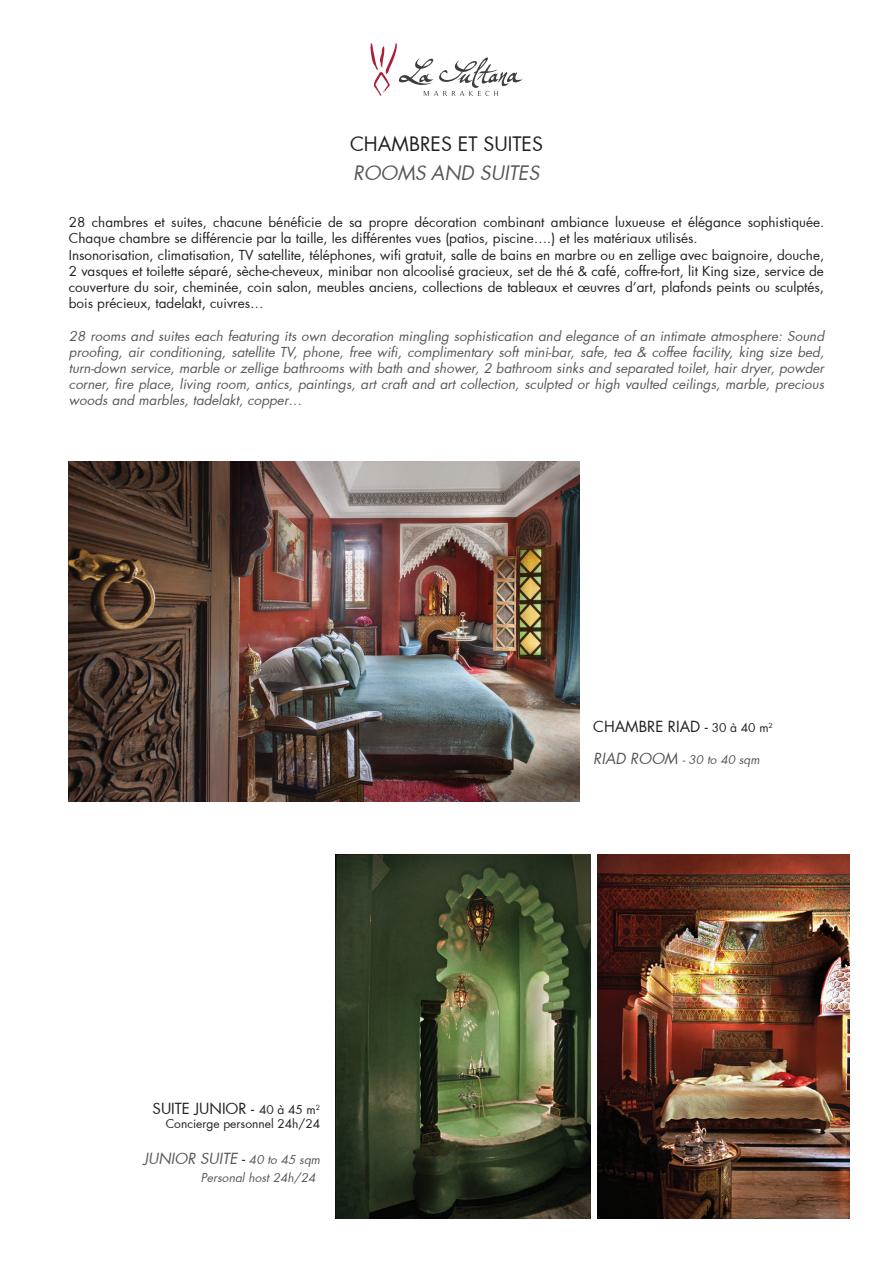
<style>
.page{position:relative;width:893px;height:1263px;background:#fff}
.page>*{position:absolute;margin:0;border:0;box-sizing:border-box;transform-origin:0 0}
.t1{font:19.5px "Futura";color:#231f20}
.t2{font:italic 19.5px "Futura";color:#57585a}
.t3{font:15px "Futura";color:#231f20}
.t4{font:italic 15px "Futura";color:#57585a}
.t5{font:13.5px/16.2px "Futura";color:#231f20}
.t6{font:italic 13.5px/16.2px "Futura";color:#57585a;text-align:justify}
.t7{font:italic 12px "Futura";color:#57585a}
.t8{font:12px "Futura";color:#231f20}
.s1{font-size:12px}
.s2{font-style:normal;color:#231f20}
.s3{font-size:15px}
</style>
<div class="page">
<svg style="left:370px;top:43px;width:153px;height:53px"></svg>
<img style="left:69px;top:461px;width:510px;height:340px">
<img style="left:598px;top:854px;width:251px;height:365px">
<img style="left:336px;top:854px;width:254px;height:365px">
<h1 class="t1" style="left:350px;top:130px;width:194px">CHAMBRES ET SUITES</h1>
<h1 class="t2" style="left:353px;top:159px;width:188px">ROOMS AND SUITES</h1>
<p class="t5" style="left:69px;top:214px;width:757px">28 chambres et suites, chacune bénéficie de sa propre décoration combinant ambiance luxueuse et élégance sophistiquée.<br>Chaque chambre se différencie par la taille, les différentes vues (patios, piscine….) et les matériaux utilisés.<br>Insonorisation, climatisation, TV satellite, téléphones, wifi gratuit, salle de bains en marbre ou en zellige avec baignoire, douche, 2 vasques et toilette séparé, sèche-cheveux, minibar non alcoolisé gracieux, set de thé &amp; café, coffre-fort, lit King size, service de couverture du soir, cheminée, coin salon, meubles anciens, collections de tableaux et œuvres d’art, plafonds peints ou sculptés, bois précieux, tadelakt, cuivres…</p>
<p class="t6" style="left:69px;top:327px;width:757px">28 rooms and suites each featuring its own decoration mingling sophistication and elegance of an intimate atmosphere: Sound proofing, air conditioning, satellite TV, phone, free wifi, complimentary soft mini-bar, safe, tea &amp; coffee facility, king size bed, turn-down service, marble or zellige bathrooms with bath and shower, 2 bathroom sinks and separated toilet, hair dryer, powder corner, fire place, living room, antics, paintings, art craft and art collection, sculpted or high vaulted ceilings, marble, precious woods and marbles, tadelakt, copper…</p>
<p class="t3" style="left:153px;top:1098px;width:169px">SUITE JUNIOR - <span class="s1">40 à 45 m</span><sup>2</sup></p>
<p class="t8" style="left:166px;top:1116px;width:156px">Concierge personnel 24h/24</p>
<p class="t4" style="left:143px;top:1148px;width:178px">JUNIOR SUITE <span class="s2">-</span> <span class="s1">40 to 45 sqm</span></p>
<p class="t7" style="left:201px;top:1170px;width:116px">Personal host 24h/24</p>
<p class="t3" style="left:593px;top:716px;width:181px">CHAMBRE RIAD - <span class="s1">30 à 40 m</span><sup>2</sup></p>
<p class="t7" style="left:593px;top:751px;width:168px"><span class="s3">RIAD ROOM</span> - 30 to 40 sqm</p>
</div>
